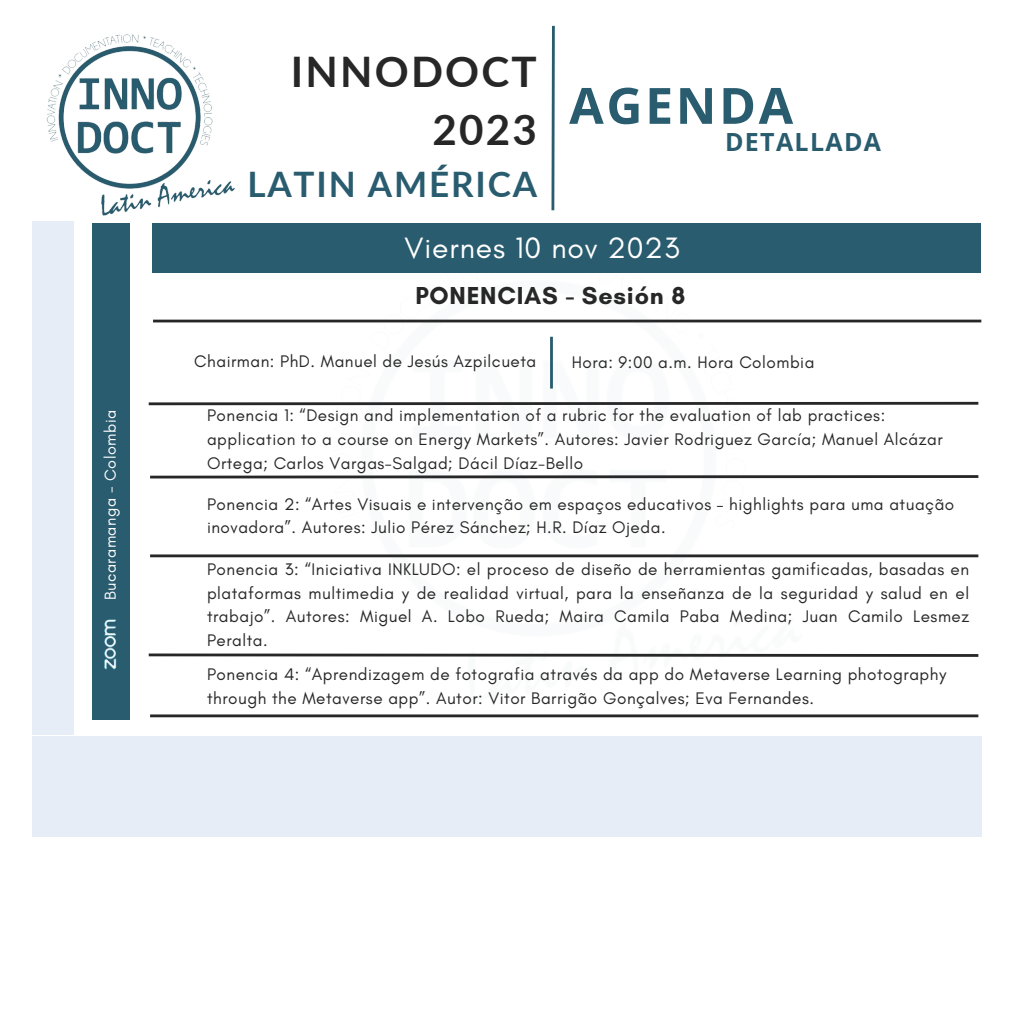
<style>
.page{position:relative;width:1013px;height:1013px;background:#fff}
.page>*{position:absolute;margin:0;border:0;box-sizing:border-box;transform-origin:0 0}
.t1{font:700 50px "Open Sans";letter-spacing:.05em;color:#295c6e}
.t2{font:700 42.12px/58.2px "Lato";letter-spacing:.05em;color:#272727;text-align:right}
.t3{font:700 35.12px "Lato";letter-spacing:.05em;color:#295c6e}
.t4{font:30px "Glacial Indifference";letter-spacing:.03em;color:#fff}
.t5{font:700 25px "Glacial Indifference";letter-spacing:.03em;color:#272727}
.t6{font:700 25px "Open Sans";letter-spacing:.055em;color:#295c6e}
.t7{font:17.12px/23.6px "Glacial Indifference";letter-spacing:.03em;color:#272727}
.t8{font:16.12px "Glacial Indifference";letter-spacing:.03em;color:#fff}
</style>
<div class="page">
<div style="left:32px;top:221px;width:41px;height:514px;background:#e6edf6"></div>
<div style="left:152px;top:223px;width:829px;height:49px;background:#295c6e"></div>
<hr style="left:153px;top:319px;width:828px;height:3px;background:#272727">
<hr style="left:150px;top:554px;width:828px;height:3px;background:#272727">
<svg style="left:150px;top:475px;width:829px;height:4px"></svg>
<svg style="left:148px;top:401px;width:831px;height:5px"></svg>
<hr style="left:150px;top:714px;width:828px;height:3px;background:#272727">
<svg style="left:551px;top:25px;width:4px;height:186px"></svg>
<svg style="left:148px;top:653px;width:831px;height:4px"></svg>
<img style="left:46px;top:34px;width:189px;height:182px">
<div style="left:92px;top:223px;width:38px;height:496px;background:#295c6e"></div>
<img style="left:104px;top:619px;width:13px;height:51px">
<img style="left:292px;top:272px;width:525px;height:446px">
<div style="left:32px;top:736px;width:949px;height:100px;background:#e6edf6"></div>
<hr style="left:550px;top:337px;width:3px;height:51px;background:#295c6e">
<p class="t8" style="left:100px;top:600px;width:192px;rotate:-90deg">Bucaramanga - Colombia</p>
<p class="t2" style="left:291px;top:41px;width:247px">INNODOCT<br>2023</p>
<p class="t3" style="left:247px;top:162px;width:291px">LATIN AMÉRICA</p>
<p class="t1" style="left:569px;top:70px;width:225px">AGENDA</p>
<p class="t6" style="left:725px;top:124px;width:157px">DETALLADA</p>
<p class="t4" style="left:404px;top:229px;width:277px">Viernes 10 nov 2023</p>
<p class="t5" style="left:415px;top:280px;width:271px">PONENCIAS - Sesión 8</p>
<p class="t7" style="left:194px;top:349px;width:343px">Chairman: PhD. Manuel de Jesús Azpilcueta</p>
<p class="t7" style="left:207px;top:403px;width:737px">Ponencia 1: “Design and implementation of a rubric for the evaluation of lab practices: application to a course on Energy Markets”. Autores: Javier Rodriguez García; Manuel Alcázar<br>Ortega; Carlos Vargas-Salgad; Dácil Díaz-Bello</p>
<p class="t7" style="left:571px;top:350px;width:244px">Hora: 9:00 a.m. Hora Colombia</p>
<p class="t7" style="left:207px;top:491px;width:748px">Ponencia 2: “Artes Visuais e intervenção em espaços educativos – highlights para uma atuação inovadora”. Autores: Julio Pérez Sánchez; H.R. Díaz Ojeda.</p>
<p class="t7" style="left:207px;top:557px;width:763px;text-align:justify">Ponencia 3: “Iniciativa INKLUDO: el proceso de diseño de herramientas gamificadas, basadas en plataformas multimedia y de realidad virtual, para la enseñanza de la seguridad y salud en el trabajo”. Autores: Miguel A. Lobo Rueda; Maira Camila Paba Medina; Juan Camilo Lesmez Peralta.</p>
<p class="t7" style="left:207px;top:662px;width:740px">Ponencia 4: “Aprendizagem de fotografia através da app do Metaverse Learning photography through the Metaverse app”. Autor: Vitor Barrigão Gonçalves; Eva Fernandes.</p>
</div>
